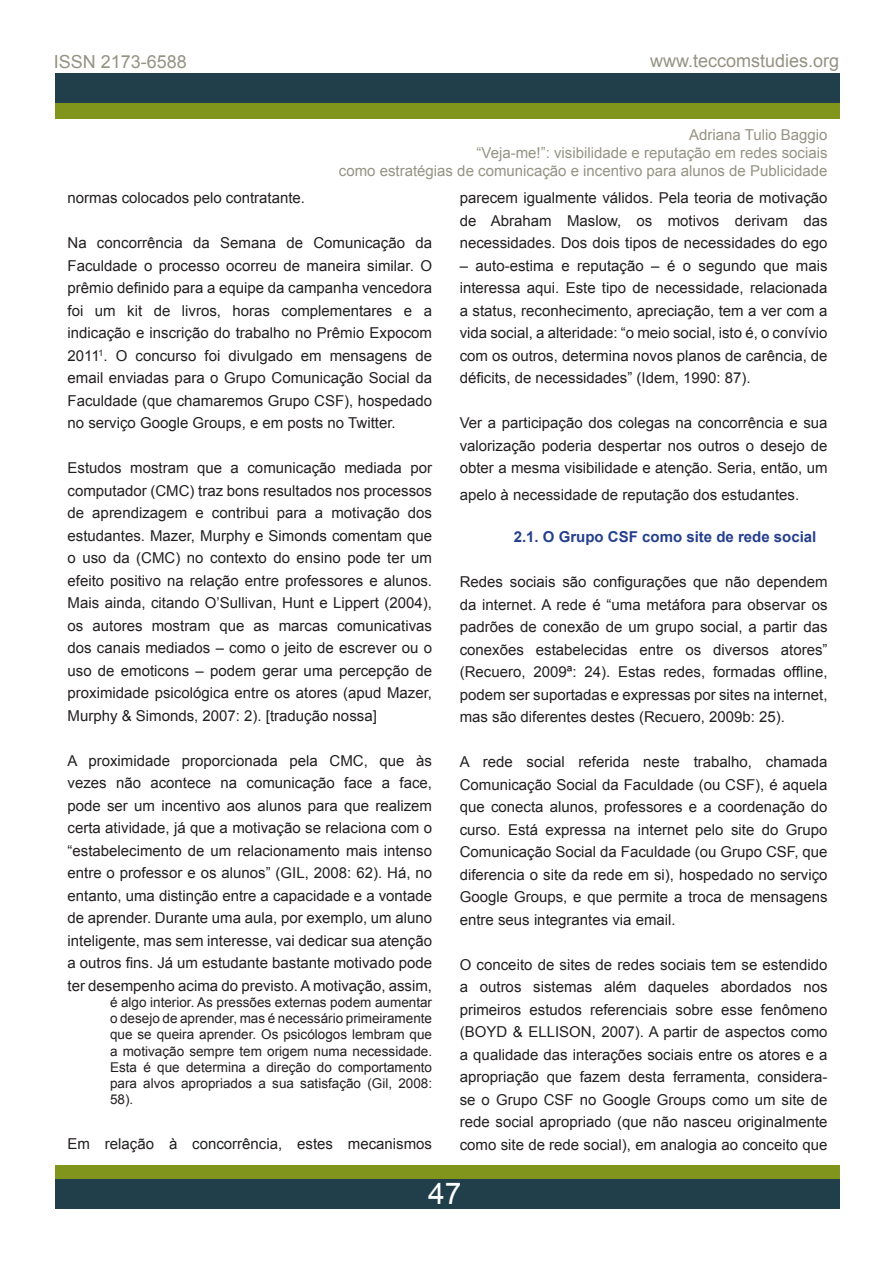
<style>
.page{position:relative;width:893px;height:1263px;background:#fff}
.page>*{position:absolute;margin:0;border:0;box-sizing:border-box;transform-origin:0 0}
.t1{font:30px "Arial";color:#fff}
.t2{font:18px "Arial";color:#959383}
.Forma_Livre{font:15px/22.5px "Arial";color:#231f20;text-align:justify}
.t3{font:15px "Arial";color:#959383}
.t4{font:700 15px "Arial";color:#253f8e}
.Forma_Livre-2{font:13.5px/16.2px "Arial";color:#231f20;text-align:justify}
</style>
<div class="page">
<div style="left:55px;top:1165px;width:784px;height:30px;background:#81951c"></div>
<div style="left:55px;top:1179px;width:784px;height:30px;background:#213f4a"></div>
<div style="left:55px;top:90px;width:784px;height:29px;background:#81951c"></div>
<div style="left:55px;top:73px;width:784px;height:29px;background:#213f4a"></div>
<p class="t2" style="left:54px;top:50px;width:135px">ISSN 2173-6588</p>
<p class="t2" style="left:650px;top:49px;width:191px">www.teccomstudies.org</p>
<p class="t3" style="left:689px;top:125px;width:140px">Adriana Tulio Baggio</p>
<p class="t3" style="left:477px;top:143px;width:352px">“Veja-me!”: visibilidade e reputação em redes sociais</p>
<p class="t3" style="left:339px;top:161px;width:490px">como estratégias de comunicação e incentivo para alunos de Publicidade</p>
<p class="Forma_Livre" style="left:68px;top:187px;width:239px">normas colocados pelo contratante.</p>
<p class="Forma_Livre" style="left:68px;top:232px;width:366px">Na concorrência da Semana de Comunicação da Faculdade o processo ocorreu de maneira similar. O prêmio definido para a equipe da campanha vencedora foi um kit de livros, horas complementares e a indicação e inscrição do trabalho no Prêmio Expocom 2011<sup>1</sup>. O concurso foi divulgado em mensagens de email enviadas para o Grupo Comunicação Social da Faculdade (que chamaremos Grupo CSF), hospedado no serviço Google Groups, e em posts no Twitter.</p>
<p class="Forma_Livre" style="left:68px;top:457px;width:366px">Estudos mostram que a comunicação mediada por computador (CMC) traz bons resultados nos processos de aprendizagem e contribui para a motivação dos estudantes. Mazer, Murphy e Simonds comentam que o uso da (CMC) no contexto do ensino pode ter um efeito positivo na relação entre professores e alunos.<br>Mais ainda, citando O’Sullivan, Hunt e Lippert (2004), os autores mostram que as marcas comunicativas dos canais mediados – como o jeito de escrever ou o uso de emoticons – podem gerar uma percepção de proximidade psicológica entre os atores (apud Mazer, Murphy &amp; Simonds, 2007: 2). [tradução nossa]</p>
<p class="Forma_Livre" style="left:68px;top:749px;width:366px">A proximidade proporcionada pela CMC, que às vezes não acontece na comunicação face a face, pode ser um incentivo aos alunos para que realizem certa atividade, já que a motivação se relaciona com o “estabelecimento de um relacionamento mais intenso entre o professor e os alunos” (GIL, 2008: 62). Há, no entanto, uma distinção entre a capacidade e a vontade de aprender. Durante uma aula, por exemplo, um aluno inteligente, mas sem interesse, vai dedicar sua atenção a outros fins. Já um estudante bastante motivado pode ter desempenho acima do previsto. A motivação, assim,</p>
<p class="Forma_Livre-2" style="left:110px;top:994px;width:324px">é algo interior. As pressões externas podem aumentar o desejo de aprender, mas é necessário primeiramente que se queira aprender. Os psicólogos lembram que a motivação sempre tem origem numa necessidade.<br>Esta é que determina a direção do comportamento para alvos apropriados a sua satisfação (Gil, 2008:<br>58).</p>
<p class="Forma_Livre" style="left:68px;top:1133px;width:366px">Em relação à concorrência, estes mecanismos</p>
<p class="Forma_Livre" style="left:460px;top:187px;width:369px">parecem igualmente válidos. Pela teoria de motivação de Abraham Maslow, os motivos derivam das necessidades. Dos dois tipos de necessidades do ego</p>
<p class="Forma_Livre" style="left:460px;top:254px;width:369px">– auto-estima e reputação – é o segundo que mais interessa aqui. Este tipo de necessidade, relacionada a status, reconhecimento, apreciação, tem a ver com a vida social, a alteridade: “o meio social, isto é, o convívio com os outros, determina novos planos de carência, de déficits, de necessidades” (Idem, 1990: 87).</p>
<p class="Forma_Livre" style="left:460px;top:412px;width:369px">Ver a participação dos colegas na concorrência e sua valorização poderia despertar nos outros o desejo de obter a mesma visibilidade e atenção. Seria, então, um</p>
<p class="Forma_Livre" style="left:460px;top:484px;width:341px">apelo à necessidade de reputação dos estudantes.</p>
<p class="t4" style="left:514px;top:527px;width:304px">2.1. O Grupo CSF como site de rede social</p>
<p class="Forma_Livre" style="left:460px;top:571px;width:369px">Redes sociais são configurações que não dependem da internet. A rede é “uma metáfora para observar os padrões de conexão de um grupo social, a partir das conexões estabelecidas entre os diversos atores” (Recuero, 2009ª: 24). Estas redes, formadas offline, podem ser suportadas e expressas por sites na internet, mas são diferentes destes (Recuero, 2009b: 25).</p>
<p class="Forma_Livre" style="left:460px;top:751px;width:369px">A rede social referida neste trabalho, chamada Comunicação Social da Faculdade (ou CSF), é aquela que conecta alunos, professores e a coordenação do curso. Está expressa na internet pelo site do Grupo Comunicação Social da Faculdade (ou Grupo CSF, que diferencia o site da rede em si), hospedado no serviço Google Groups, e que permite a troca de mensagens entre seus integrantes via email.</p>
<p class="Forma_Livre" style="left:460px;top:953px;width:369px">O conceito de sites de redes sociais tem se estendido a outros sistemas além daqueles abordados nos primeiros estudos referenciais sobre esse fenômeno (BOYD &amp; ELLISON, 2007). A partir de aspectos como a qualidade das interações sociais entre os atores e a apropriação que fazem desta ferramenta, considera&shy;se o Grupo CSF no Google Groups como um site de rede social apropriado (que não nasceu originalmente como site de rede social), em analogia ao conceito que</p>
<p class="t1" style="left:428px;top:1174px;width:35px">47</p>
</div>
